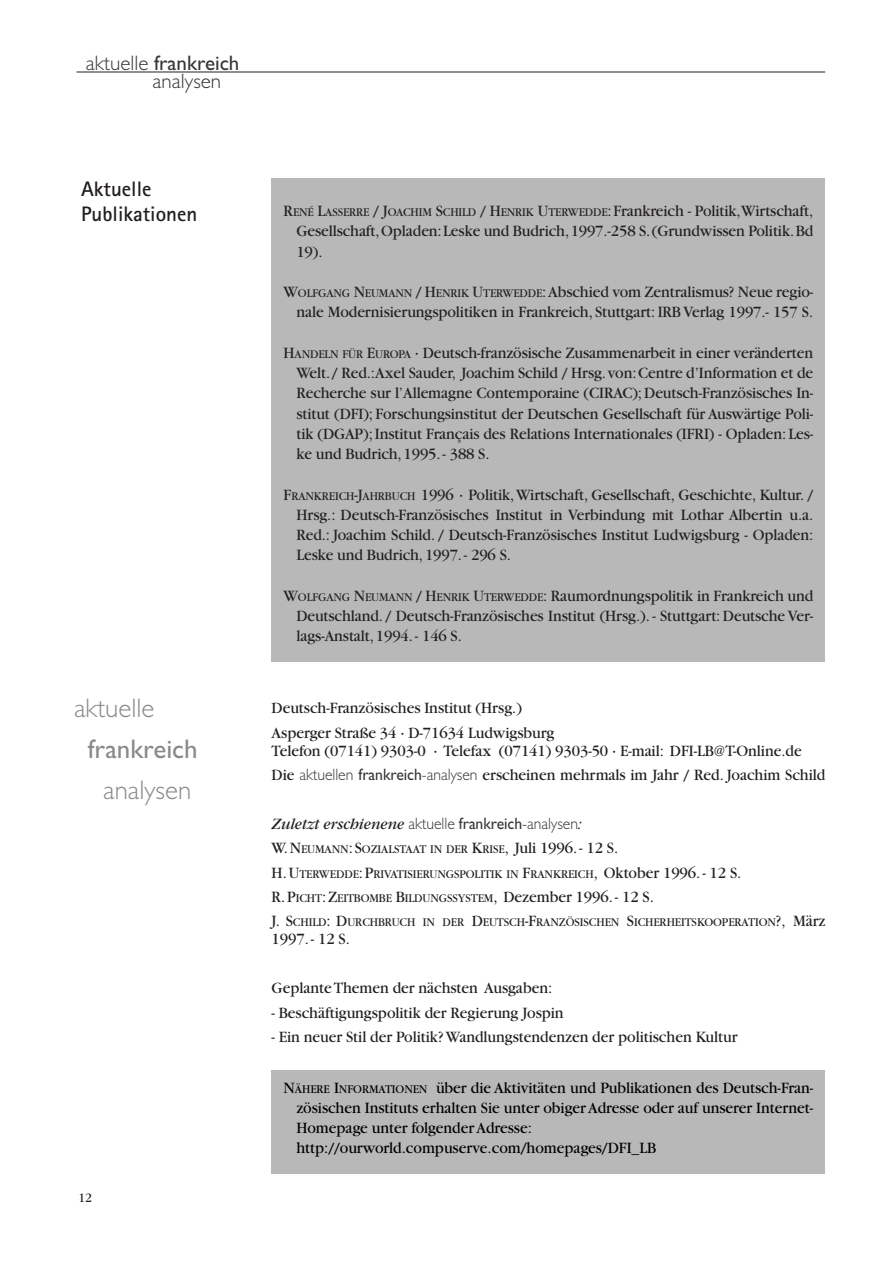
<style>
.page{position:relative;width:893px;height:1263px;background:#fff}
.page>*{position:absolute;margin:0;border:0;box-sizing:border-box;transform-origin:0 0}
.t1{font:300 27px "Gill Sans";color:#888a8d}
.t2{font:27px "Gill Sans";color:#888a8d}
.t3{font:300 21px/18px "Gill Sans";color:#373738}
.t4{font:700 21px/25.2px "Rotis Sans Serif";color:#231f20}
.t5{font:16.5px/20.2px "Garamond";letter-spacing:-.005em;color:#231f20;text-align:justify;scale:.95 1}
.t6{font:16.5px/20.2px "Garamond";letter-spacing:-.005em;color:#000;scale:.95 1}
.t7{font:italic 16.5px "Garamond";letter-spacing:-.005em;color:#231f20;scale:.95 1}
.t8{font:13.5px "Garamond";color:#231f20;scale:.95 1}
.t9{font:12.3px/24.3px "Garamond";letter-spacing:-.005em;color:#231f20;scale:.95 1}
.s1{font-weight:400}
.s2{font-size:12.3px}
.s3{font-family:"Gill Sans";font-weight:300;color:#373738}
.s4{font-family:"Gill Sans";color:#373738}
.s5{font-family:"Gill Sans";font-weight:300;font-style:normal;color:#373738}
.s6{font-family:"Gill Sans";font-style:normal;color:#373738}
.s7{font-size:16.5px}
</style>
<div class="page">
<hr style="left:76px;top:72px;width:749px;height:1px;background:#231f20">
<div style="left:272px;top:179px;width:553px;height:483px;background:#b8b8b8"></div>
<div style="left:272px;top:1070px;width:553px;height:104px;background:#b8b8b8"></div>
<p class="t3" style="left:153px;top:56px;width:88px;text-indent:-67px">aktuelle <span class="s1">frankreich </span>analysen</p>
<p class="t4" style="left:81px;top:178px;width:118px">Aktuelle<br>Publikationen</p>
<h1 class="t1" style="left:74px;top:699px;width:82px">aktuelle</h1>
<h1 class="t2" style="left:88px;top:740px;width:111px">frankreich</h1>
<h1 class="t1" style="left:103px;top:781px;width:90px">analysen</h1>
<p class="t8" style="left:78px;top:1193px;width:16px">12</p>
<p class="t5" style="left:296px;top:202px;width:545px;text-indent:-13px">R<span class="s2">ENÉ</span> L<span class="s2">ASSERRE</span> / J<span class="s2">OACHIM</span> S<span class="s2">CHILD</span> / H<span class="s2">ENRIK</span> U<span class="s2">TERWEDDE</span>:Frankreich - Politik,Wirtschaft, Gesellschaft,Opladen:Leske und Budrich,1997.-258 S.(Grundwissen Politik.Bd 19).</p>
<p class="t5" style="left:283px;top:283px;width:559px;text-align:right">W<span class="s2">OLFGANG</span> N<span class="s2">EUMANN</span> / H<span class="s2">ENRIK</span> U<span class="s2">TERWEDDE</span>:Abschied vom Zentralismus? Neue regio&shy;nale Modernisierungspolitiken in Frankreich, Stuttgart: IRB Verlag 1997.- 157 S.</p>
<p class="t5" style="left:296px;top:344px;width:545px;text-indent:-13px">H<span class="s2">ANDELN FÜR</span> E<span class="s2">UROPA</span> · Deutsch-französische Zusammenarbeit in einer veränderten Welt./ Red.:Axel Sauder, Joachim Schild / Hrsg.von:Centre d’Information et de Recherche sur l’Allemagne Contemporaine (CIRAC); Deutsch-Französisches In&shy;stitut (DFI); Forschungsinstitut der Deutschen Gesellschaft für Auswärtige Poli&shy;tik (DGAP); Institut Français des Relations Internationales (IFRI) - Opladen: Les&shy;ke und Budrich,1995.- 388 S.</p>
<p class="t5" style="left:296px;top:486px;width:545px;text-indent:-13px">F<span class="s2">RANKREICH</span>-J<span class="s2">AHRBUCH</span> 1996 · Politik,Wirtschaft, Gesellschaft, Geschichte, Kultur. / Hrsg.: Deutsch-Französisches Institut in Verbindung mit Lothar Albertin u.a.<br>Red.: Joachim Schild. / Deutsch-Französisches Institut Ludwigsburg - Opladen:<br>Leske und Budrich,1997.- 296 S.</p>
<p class="t5" style="left:296px;top:587px;width:545px;text-indent:-13px">W<span class="s2">OLFGANG</span> N<span class="s2">EUMANN</span> / H<span class="s2">ENRIK</span> U<span class="s2">TERWEDDE</span>: Raumordnungspolitik in Frankreich und Deutschland. / Deutsch-Französisches Institut (Hrsg.). - Stuttgart: Deutsche Ver&shy;lags-Anstalt,1994.- 146 S.</p>
<p class="t5" style="left:272px;top:697px;width:299px;line-height:24.5px">Deutsch-Französisches Institut (Hrsg.)<br>Asperger Straße 34 · D-71634 Ludwigsburg</p>
<p class="t5" style="left:272px;top:740px;width:584px;line-height:24.3px">Telefon (07141) 9303-0 · Telefax (07141) 9303-50 · E-mail: DFI-LB@T-Online.de<br>Die <span class="s3">aktuellen</span> <span class="s4">frankreich</span><span class="s3">-analysen</span> erscheinen mehrmals im Jahr / Red. Joachim Schild</p>
<p class="t7" style="left:272px;top:818px;width:328px">Zuletzt erschienene <span class="s5">aktuelle</span> <span class="s6">frankreich</span><span class="s5">-analysen</span>:</p>
<p class="t9" style="left:272px;top:838px;width:496px"><span class="s7">W.N</span>EUMANN<span class="s7">:S</span>OZIALSTAAT IN DER <span class="s7">K</span>RISE<span class="s7">, Juli 1996.- 12 S.<br>H.U</span>TERWEDDE<span class="s7">:P</span>RIVATISIERUNGSPOLITIK IN <span class="s7">F</span>RANKREICH<span class="s7">, Oktober 1996.- 12 S.</span></p>
<p class="t5" style="left:271px;top:888px;width:404px">R.P<span class="s2">ICHT</span>:Z<span class="s2">EITBOMBE</span> B<span class="s2">ILDUNGSSYSTEM</span>, Dezember 1996.- 12 S.</p>
<p class="t9" style="left:272px;top:912px;width:584px"><span class="s7">J. S</span>CHILD<span class="s7">: D</span>URCHBRUCH IN DER <span class="s7">D</span>EUTSCH<span class="s7">-F</span>RANZÖSISCHEN <span class="s7">S</span>ICHERHEITSKOOPERATION<span class="s7">?, März</span></p>
<p class="t5" style="left:272px;top:931px;width:84px">1997.- 12 S.</p>
<p class="t5" style="left:272px;top:979px;width:297px">Geplante Themen der nächsten Ausgaben:</p>
<p class="t5" style="left:272px;top:1004px;width:309px">- Beschäftigungspolitik der Regierung Jospin</p>
<p class="t5" style="left:272px;top:1028px;width:492px">- Ein neuer Stil der Politik? Wandlungstendenzen der politischen Kultur</p>
<p class="t6" style="left:296px;top:1079px;width:545px;text-indent:-13px">N<span class="s2">ÄHERE</span> I<span class="s2">NFORMATIONEN</span> über die Aktivitäten und Publikationen des Deutsch-Fran&shy;zösischen Instituts erhalten Sie unter obiger Adresse oder auf unserer Internet-Homepage unter folgender Adresse: http://ourworld.compuserve.com/homepages/DFI_LB</p>
</div>
